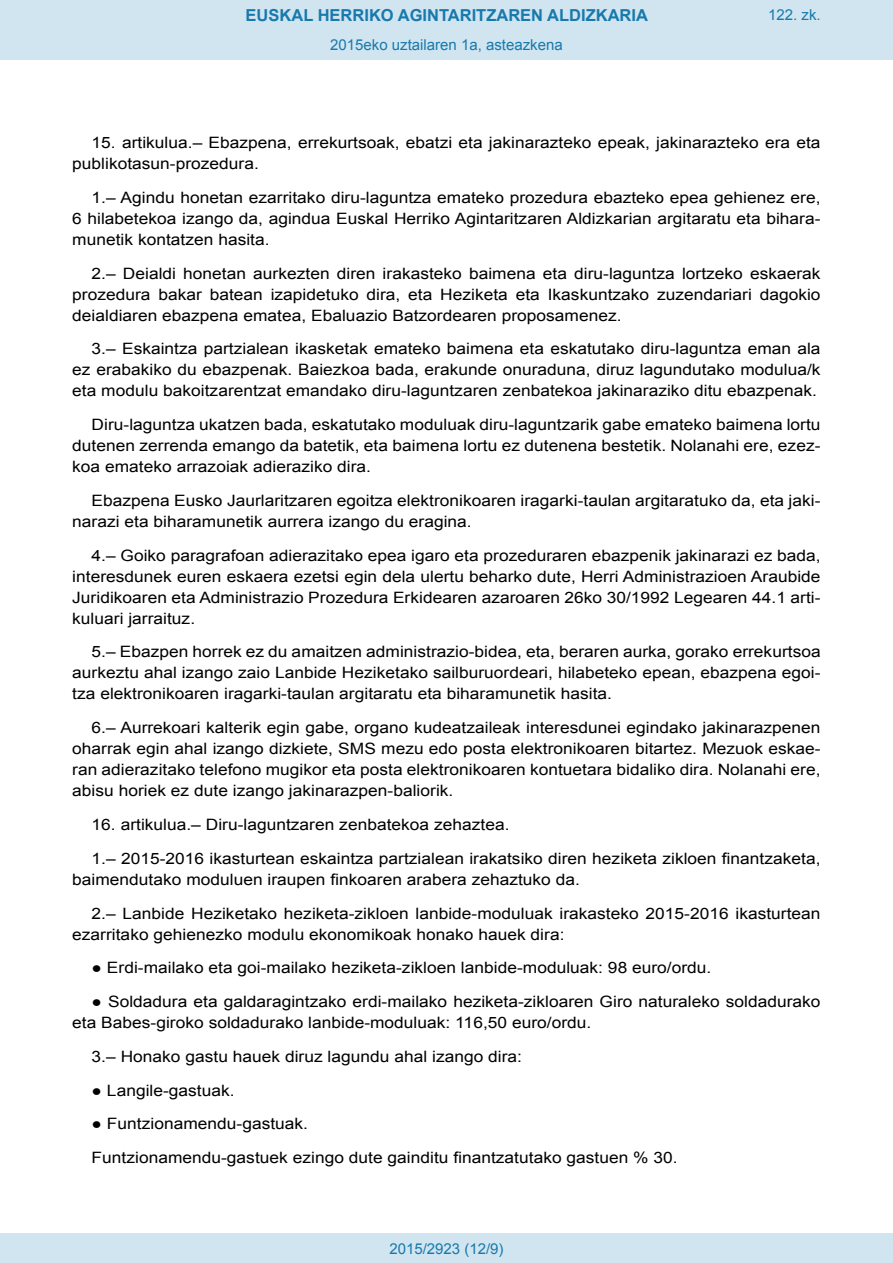
<style>
.page{position:relative;width:893px;height:1263px;background:#fff}
.page>*{position:absolute;margin:0;border:0;box-sizing:border-box;transform-origin:0 0}
.t1{font:700 16.5px "Arial";color:#1879ad}
.BOPVDetalle{font:15.6px/21px "Arial";color:#000;text-align:justify;scale:1.11 1}
.Paginacion_Centro{font:15px "Arial";color:#1879ad}
</style>
<div class="page">
<div style="left:0;top:0;width:893px;height:60px;background:#d0e5f0"></div>
<div style="left:0;top:1233px;width:893px;height:30px;background:#d0e5f0"></div>
<p class="t1" style="left:246px;top:4px;width:404px">EUSKAL HERRIKO AGINTARITZAREN ALDIZKARIA</p>
<p class="Paginacion_Centro" style="left:330px;top:35px;width:234px">2015eko uztailaren 1a, asteazkena</p>
<p class="Paginacion_Centro" style="left:768px;top:5px;width:54px">122. zk.</p>
<p class="BOPVDetalle" style="left:72px;top:132px;width:676px;text-indent:19px">15. artikulua.– Ebazpena, errekurtsoak, ebatzi eta jakinarazteko epeak, jakinarazteko era eta publikotasun-prozedura.</p>
<p class="BOPVDetalle" style="left:72px;top:187px;width:676px;text-indent:19px">1.– Agindu honetan ezarritako diru-laguntza emateko prozedura ebazteko epea gehienez ere, 6 hilabetekoa izango da, agindua Euskal Herriko Agintaritzaren Aldizkarian argitaratu eta bihara&shy;munetik kontatzen hasita.</p>
<p class="BOPVDetalle" style="left:72px;top:263px;width:676px;text-indent:19px">2.– Deialdi honetan aurkezten diren irakasteko baimena eta diru-laguntza lortzeko eskaerak prozedura bakar batean izapidetuko dira, eta Heziketa eta Ikaskuntzako zuzendariari dagokio deialdiaren ebazpena ematea, Ebaluazio Batzordearen proposamenez.</p>
<p class="BOPVDetalle" style="left:72px;top:339px;width:676px;text-indent:19px">3.– Eskaintza partzialean ikasketak emateko baimena eta eskatutako diru-laguntza eman ala ez erabakiko du ebazpenak. Baiezkoa bada, erakunde onuraduna, diruz lagundutako modulua/k eta modulu bakoitzarentzat emandako diru-laguntzaren zenbatekoa jakinaraziko ditu ebazpenak.</p>
<p class="BOPVDetalle" style="left:72px;top:414px;width:676px;text-indent:19px">Diru-laguntza ukatzen bada, eskatutako moduluak diru-laguntzarik gabe emateko baimena lortu dutenen zerrenda emango da batetik, eta baimena lortu ez dutenena bestetik. Nolanahi ere, ezez&shy;koa emateko arrazoiak adieraziko dira.</p>
<p class="BOPVDetalle" style="left:72px;top:490px;width:676px;text-indent:19px">Ebazpena Eusko Jaurlaritzaren egoitza elektronikoaren iragarki-taulan argitaratuko da, eta jaki&shy;narazi eta biharamunetik aurrera izango du eragina.</p>
<p class="BOPVDetalle" style="left:72px;top:545px;width:676px;text-indent:19px">4.– Goiko paragrafoan adierazitako epea igaro eta prozeduraren ebazpenik jakinarazi ez bada, interesdunek euren eskaera ezetsi egin dela ulertu beharko dute, Herri Administrazioen Araubide Juridikoaren eta Administrazio Prozedura Erkidearen azaroaren 26ko 30/1992 Legearen 44.1 arti&shy;kuluari jarraituz.</p>
<p class="BOPVDetalle" style="left:72px;top:642px;width:676px;text-indent:19px">5.– Ebazpen horrek ez du amaitzen administrazio-bidea, eta, beraren aurka, gorako errekurtsoa aurkeztu ahal izango zaio Lanbide Heziketako sailburuordeari, hilabeteko epean, ebazpena egoi&shy;tza elektronikoaren iragarki-taulan argitaratu eta biharamunetik hasita.</p>
<p class="BOPVDetalle" style="left:72px;top:717px;width:676px;text-indent:19px">6.– Aurrekoari kalterik egin gabe, organo kudeatzaileak interesdunei egindako jakinarazpenen oharrak egin ahal izango dizkiete, SMS mezu edo posta elektronikoaren bitartez. Mezuok eskae&shy;ran adierazitako telefono mugikor eta posta elektronikoaren kontuetara bidaliko dira. Nolanahi ere, abisu horiek ez dute izango jakinarazpen-baliorik.</p>
<p class="BOPVDetalle" style="left:92px;top:814px;width:378px">16. artikulua.– Diru-laguntzaren zenbatekoa zehaztea.</p>
<p class="BOPVDetalle" style="left:72px;top:848px;width:676px;text-indent:19px">1.– 2015-2016 ikasturtean eskaintza partzialean irakatsiko diren heziketa zikloen finantzaketa, baimendutako moduluen iraupen finkoaren arabera zehaztuko da.</p>
<p class="BOPVDetalle" style="left:72px;top:903px;width:676px;text-indent:19px">2.– Lanbide Heziketako heziketa-zikloen lanbide-moduluak irakasteko 2015-2016 ikasturtean ezarritako gehienezko modulu ekonomikoak honako hauek dira:</p>
<p class="BOPVDetalle" style="left:92px;top:957px;width:560px">● Erdi-mailako eta goi-mailako heziketa-zikloen lanbide-moduluak: 98 euro/ordu.</p>
<p class="BOPVDetalle" style="left:72px;top:991px;width:676px;text-indent:19px">● Soldadura eta galdaragintzako erdi-mailako heziketa-zikloaren Giro naturaleko soldadurako eta Babes-giroko soldadurako lanbide-moduluak: 116,50 euro/ordu.</p>
<p class="BOPVDetalle" style="left:92px;top:1046px;width:389px">3.– Honako gastu hauek diruz lagundu ahal izango dira:</p>
<p class="BOPVDetalle" style="left:92px;top:1080px;width:130px">● Langile-gastuak.</p>
<p class="BOPVDetalle" style="left:92px;top:1113px;width:196px">● Funtzionamendu-gastuak.</p>
<p class="BOPVDetalle" style="left:92px;top:1147px;width:529px">Funtzionamendu-gastuek ezingo dute gainditu finantzatutako gastuen % 30.</p>
<p class="Paginacion_Centro" style="left:389px;top:1238px;width:116px">2015/2923 (12/9)</p>
</div>
